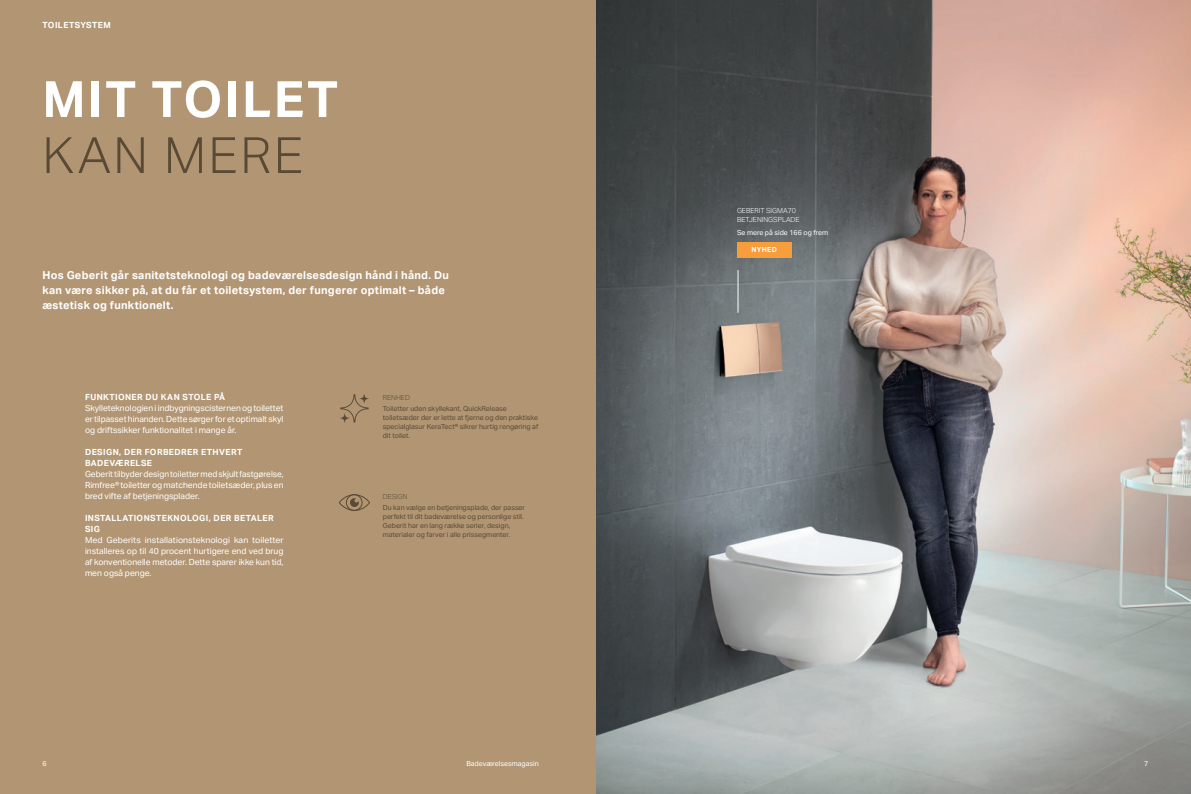
<style>
.page{position:relative;width:1191px;height:794px;background:#fff}
.page>*{position:absolute;margin:0;border:0;box-sizing:border-box;transform-origin:0 0}
.Header_50_56_bold_ca{font:700 50px "Aktiv Grotesk Geberit";letter-spacing:.05em;color:#fff}
.Header_50_56_light_c{font:300 50px "Aktiv Grotesk Geberit";letter-spacing:.05em;color:#594a36}
.Display_text_11_15_b{font:700 11px/15px "Aktiv Grotesk Geberit";letter-spacing:.025em;color:#fff}
.Body_copy_8_5_11_reg{font:8.5px/11px "Aktiv Grotesk Geberit";color:#fff;text-align:justify}
.Body_header_8_5_11_b{font:700 8.5px/11px "Aktiv Grotesk Geberit";letter-spacing:.05em;color:#fff}
.Chapter_8_5_bold{font:700 8.5px "Aktiv Grotesk Geberit";letter-spacing:.05em;color:#fff}
.Caption_copy_7_9_reg{font:7px/9px "Aktiv Grotesk Geberit";color:#594a36}
.Caption_copy_7_9_reg-2{font:7px "Aktiv Grotesk Geberit";color:#fff}
.Caption_header_7_9_a{font:300 7px/9px "Aktiv Grotesk Geberit";color:#fff}
.Caption_header_7_9_a-2{font:300 7px "Aktiv Grotesk Geberit";color:#594a36}
.New-Teaser_7pt_bold{font:700 7px "Aktiv Grotesk Geberit";letter-spacing:.05em;color:#fff}
</style>
<div class="page">
<img style="left:595px;top:0;width:596px;height:794px">
<div style="left:0;top:0;width:595px;height:794px;background:#b29674"></div>
<svg style="left:339px;top:494px;width:31px;height:17px"></svg>
<svg style="left:340px;top:394px;width:28px;height:28px"></svg>
<svg style="left:340px;top:414px;width:9px;height:8px"></svg>
<svg style="left:360px;top:394px;width:8px;height:9px"></svg>
<div style="left:737px;top:242px;width:54px;height:15px;background:#f89d3c"></div>
<hr style="left:738px;top:270px;width:1px;height:43px;background:#fff">
<p class="Chapter_8_5_bold" style="left:43px;top:20px;width:70px">TOILETSYSTEM</p>
<p class="Header_50_56_bold_ca" style="left:42px;top:68px;width:297px">MIT TOILET</p>
<p class="Header_50_56_light_c" style="left:42px;top:127px;width:262px">KAN MERE</p>
<p class="Display_text_11_15_b" style="left:42px;top:268px;width:408px">Hos Geberit går sanitetsteknologi og badeværelsesdesign hånd i hånd. Du kan være sikker på, at du får et toiletsystem, der fungerer optimalt – både æstetisk og funktionelt.</p>
<p class="Body_header_8_5_11_b" style="left:85px;top:392px;width:142px">FUNKTIONER DU KAN STOLE PÅ</p>
<p class="Body_copy_8_5_11_reg" style="left:85px;top:403px;width:200px">Skylleteknologien i indbygningscisternen og toilettet er tilpasset hinanden. Dette sørger for et optimalt skyl og driftssikker funktionalitet i mange år.</p>
<p class="Body_header_8_5_11_b" style="left:85px;top:447px;width:159px">DESIGN, DER FORBEDRER ETHVERT<br>BADEVÆRELSE</p>
<p class="Body_copy_8_5_11_reg" style="left:85px;top:469px;width:200px">Geberit tilbyder design toiletter med skjult fastgørelse, Rimfree® toiletter og matchende toiletsæder, plus en bred vifte af betjeningsplader.</p>
<p class="Body_header_8_5_11_b" style="left:85px;top:513px;width:190px">INSTALLATIONSTEKNOLOGI, DER BETALER<br>SIG</p>
<p class="Body_copy_8_5_11_reg" style="left:85px;top:535px;width:200px">Med Geberits installationsteknologi kan toiletter installeres op til 40 procent hurtigere end ved brug af konventionelle metoder. Dette sparer ikke kun tid, men også penge.</p>
<p class="Caption_header_7_9_a-2" style="left:383px;top:394px;width:29px">RENHED</p>
<p class="Caption_copy_7_9_reg" style="left:383px;top:404px;width:157px">Toiletter uden skyllekant, QuickRelease toiletsæder der er lette at fjerne og den praktiske specialglasur KeraTect® sikrer hurtig rengøring af dit toilet.</p>
<p class="Caption_header_7_9_a-2" style="left:383px;top:493px;width:26px">DESIGN</p>
<p class="Caption_copy_7_9_reg" style="left:383px;top:503px;width:144px">Du kan vælge en betjeningsplade, der passer perfekt til dit badeværelse og personlige stil.<br>Geberit har en lang række serier, design, materialer og farver i alle prissegmenter.</p>
<p class="Caption_header_7_9_a" style="left:737px;top:206px;width:64px">GEBERIT SIGMA70<br>BETJENINGSPLADE</p>
<p class="Caption_copy_7_9_reg-2" style="left:737px;top:229px;width:93px">Se mere på side 166 og frem</p>
<p class="New-Teaser_7pt_bold" style="left:751px;top:245px;width:27px">NYHED</p>
<p class="Caption_copy_7_9_reg-2" style="left:43px;top:759px;width:6px">6</p>
<p class="Caption_copy_7_9_reg-2" style="left:466px;top:759px;width:74px">Badeværelsesmagasin</p>
<p class="Caption_copy_7_9_reg-2" style="left:1144px;top:759px;width:6px">7</p>
</div>
